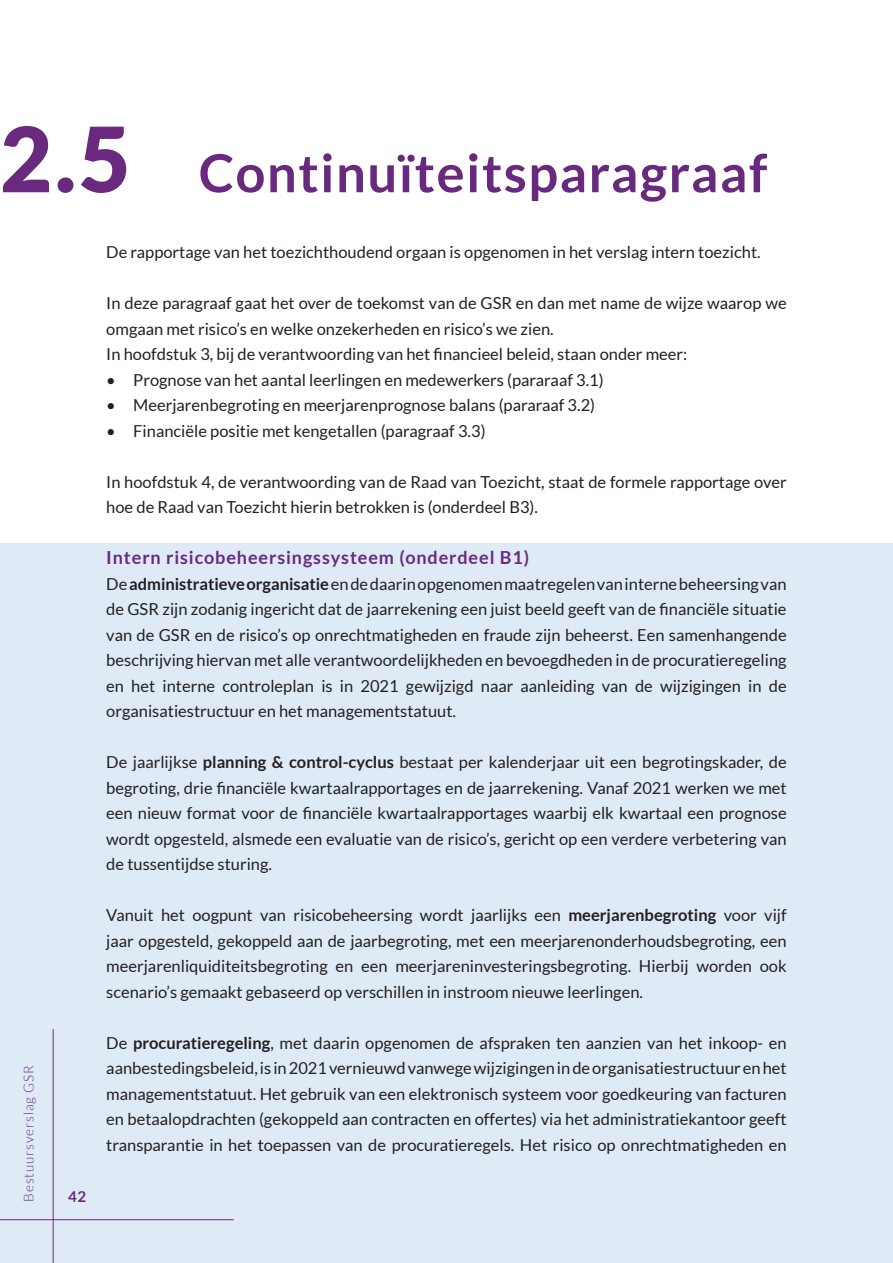
<style>
.page{position:relative;width:893px;height:1263px;background:#fff}
.page>*{position:absolute;margin:0;border:0;box-sizing:border-box;transform-origin:0 0}
.Nummering_kop_1{font:900 90px "Lato";color:#69297e}
.Kop_groot{font:700 52.5px "Lato";letter-spacing:.03em;color:#69297e}
.Tussenkop{font:700 18px "Lato";letter-spacing:.05em;color:#682a7e}
.Platte_tekst{font:16.5px/25.5px "Lato";color:#231f20;text-align:justify}
.t1{font:700 15px "Lato";color:#682a7e}
.t2{font:300 13.5px "Lato";letter-spacing:.06em;color:#682a7e}
.s1{font-weight:700}
</style>
<div class="page">
<div style="left:0;top:544px;width:893px;height:719px;background:#deebf7"></div>
<hr style="left:53px;top:1029px;width:1px;height:234px;background:#69297e">
<hr style="left:0;top:1219px;width:234px;height:1px;background:#682a7e">
<p class="Nummering_kop_1" style="left:0;top:107px;width:133px">2.5</p>
<p class="Kop_groot" style="left:199px;top:143px;width:570px">Continuïteitsparagraaf</p>
<p class="t2" style="left:22px;top:1201px;width:137px;rotate:-90deg">Bestuursverslag GSR</p>
<p class="t1" style="left:68px;top:1187px;width:19px">42</p>
<p class="Platte_tekst" style="left:106px;top:239px;width:656px">De rapportage van het toezichthoudend orgaan is opgenomen in het verslag intern toezicht.</p>
<p class="Platte_tekst" style="left:106px;top:290px;width:682px">In deze paragraaf gaat het over de toekomst van de GSR en dan met name de wijze waarop we omgaan met risico’s en welke onzekerheden en risico’s we zien.</p>
<p class="Platte_tekst" style="left:106px;top:341px;width:583px">In hoofdstuk 3, bij de verantwoording van het financieel beleid, staan onder meer:</p>
<p class="Platte_tekst" style="left:106px;top:367px;width:499px">• Prognose van het aantal leerlingen en medewerkers (pararaaf 3.1)</p>
<p class="Platte_tekst" style="left:106px;top:392px;width:490px">• Meerjarenbegroting en meerjarenprognose balans (pararaaf 3.2)</p>
<p class="Platte_tekst" style="left:106px;top:418px;width:381px">• Financiële positie met kengetallen (paragraaf 3.3)</p>
<p class="Platte_tekst" style="left:106px;top:469px;width:682px">In hoofdstuk 4, de verantwoording van de Raad van Toezicht, staat de formele rapportage over hoe de Raad van Toezicht hierin betrokken is (onderdeel B3).</p>
<p class="Tussenkop" style="left:106px;top:547px;width:424px">Intern risicobeheersingssysteem (onderdeel B1)</p>
<p class="Platte_tekst" style="left:106px;top:571px;width:682px">De <span class="s1">administratieve organisatie</span>endedaarinopgenomenmaatregelenvaninternebeheersingvan de GSR zijn zodanig ingericht dat de jaarrekening een juist beeld geeft van de financiële situatie van de GSR en de risico’s op onrechtmatigheden en fraude zijn beheerst. Een samenhangende beschrijving hiervan met alle verantwoordelijkheden en bevoegdheden in de procuratieregeling en het interne controleplan is in 2021 gewijzigd naar aanleiding van de wijzigingen in de organisatiestructuur en het managementstatuut.</p>
<p class="Platte_tekst" style="left:106px;top:749px;width:682px">De jaarlijkse <span class="s1">planning &amp; control-cyclus</span> bestaat per kalenderjaar uit een begrotingskader, de begroting, drie financiële kwartaalrapportages en de jaarrekening. Vanaf 2021 werken we met een nieuw format voor de financiële kwartaalrapportages waarbij elk kwartaal een prognose wordt opgesteld, alsmede een evaluatie van de risico’s, gericht op een verdere verbetering van de tussentijdse sturing.</p>
<p class="Platte_tekst" style="left:106px;top:902px;width:682px">Vanuit het oogpunt van risicobeheersing wordt jaarlijks een <span class="s1">meerjarenbegroting</span> voor vijf jaar opgesteld, gekoppeld aan de jaarbegroting, met een meerjarenonderhoudsbegroting, een meerjarenliquiditeitsbegroting en een meerjareninvesteringsbegroting. Hierbij worden ook scenario’s gemaakt gebaseerd op verschillen in instroom nieuwe leerlingen.</p>
<p class="Platte_tekst" style="left:106px;top:1030px;width:682px">De <span class="s1">procuratieregeling</span>, met daarin opgenomen de afspraken ten aanzien van het inkoop- en aanbestedingsbeleid,is in2021vernieuwdvanwegewijzigingenindeorganisatiestructuurenhet managementstatuut. Het gebruik van een elektronisch systeem voor goedkeuring van facturen en betaalopdrachten (gekoppeld aan contracten en offertes) via het administratiekantoor geeft transparantie in het toepassen van de procuratieregels. Het risico op onrechtmatigheden en</p>
</div>
